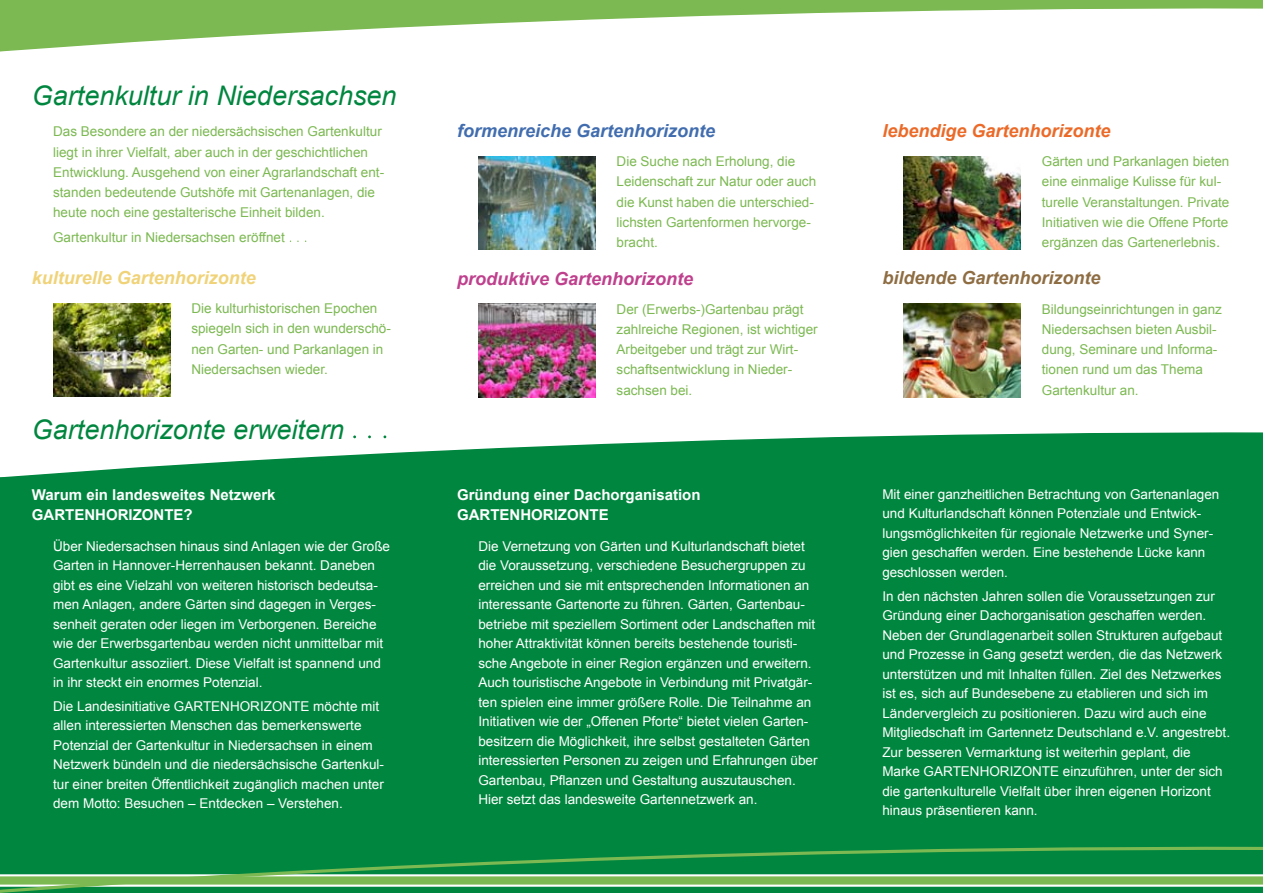
<style>
.page{position:relative;width:1263px;height:893px;background:#fff}
.page>*{position:absolute;margin:0;border:0;box-sizing:border-box;transform-origin:0 0}
.t1{font:italic 27px "Arial";color:#00863f}
.t2{font:italic 700 18px "Arial";color:#416daf}
.t3{font:italic 700 18px "Arial";color:#bf408d}
.t4{font:italic 700 18px "Arial";color:#f0d378}
.t5{font:italic 700 18px "Arial";color:#eb6a28}
.t6{font:italic 700 18px "Arial";color:#8e6d43}
.t7{font:700 15px/20.2px "Arial";color:#fff}
.t8{font:13.5px/19.5px "Arial";color:#fff}
.t9{font:13.5px/20.2px "Arial";color:#7cb952}
.s1{font-size:15px}
</style>
<div class="page">
<div style="left:0;top:512px;width:1263px;height:333px;background:#00863f"></div>
<svg style="left:0;top:845px;width:1263px;height:48px;background:#319b53"></svg>
<svg style="left:0;top:432px;width:1263px;height:80px;fill:#00863f"></svg>
<svg style="left:0;top:7px;width:1263px;height:45px"></svg>
<div style="left:0;top:0;width:1263px;height:7px;background:#7cb952"></div>
<img style="left:478px;top:156px;width:117px;height:94px">
<img style="left:904px;top:156px;width:116px;height:94px">
<img style="left:904px;top:304px;width:116px;height:93px">
<img style="left:478px;top:304px;width:117px;height:93px">
<img style="left:53px;top:303px;width:117px;height:94px">
<h1 class="t1" style="left:32px;top:78px;width:366px">Gartenkultur in Niedersachsen</h1>
<p class="t9" style="left:53px;top:122px;width:332px">Das Besondere an der niedersächsischen Gartenkultur liegt in ihrer Vielfalt, aber auch in der geschichtlichen Entwicklung. Ausgehend von einer Agrarlandschaft ent&shy;standen bedeutende Gutshöfe mit Gartenanlagen, die heute noch eine gestalterische Einheit bilden.</p>
<p class="t9" style="left:53px;top:227px;width:233px">Gartenkultur in Niedersachsen eröffnet</p>
<h2 class="t2" style="left:457px;top:119px;width:260px">formenreiche Gartenhorizonte</h2>
<p class="t9" style="left:617px;top:151px;width:201px">Die Suche nach Erholung, die<br>Leidenschaft zur Natur oder auch die Kunst haben die unterschied&shy;lichsten Gartenformen hervorge&shy;bracht.</p>
<h2 class="t5" style="left:882px;top:119px;width:230px">lebendige Gartenhorizonte</h2>
<p class="t9" style="left:1042px;top:151px;width:189px">Gärten und Parkanlagen bieten eine einmalige Kulisse für kul&shy;turelle Veranstaltungen. Private<br>Initiativen wie die Offene Pforte ergänzen das Gartenerlebnis<span class="s1">.</span></p>
<h2 class="t4" style="left:32px;top:266px;width:226px">kulturelle Gartenhorizonte</h2>
<p class="t9" style="left:191px;top:298px;width:201px">Die kulturhistorischen Epochen spiegeln sich in den wunderschö&shy;nen Garten- und Parkanlagen in<br>Niedersachsen wieder.</p>
<h2 class="t3" style="left:457px;top:267px;width:238px">produktive Gartenhorizonte</h2>
<p class="t9" style="left:617px;top:299px;width:203px">Der (Erwerbs-)Gartenbau prägt zahlreiche Regionen, ist wichtiger<br>Arbeitgeber und trägt zur Wirt&shy;schaftsentwicklung in Nieder&shy;sachsen bei.</p>
<h2 class="t6" style="left:882px;top:266px;width:220px">bildende Gartenhorizonte</h2>
<p class="t9" style="left:1042px;top:299px;width:182px">Bildungseinrichtungen in ganz<br>Niedersachsen bieten Ausbil&shy;dung, Seminare und Informa&shy;tionen rund um das Thema<br>Gartenkultur an.</p>
<h1 class="t1" style="left:32px;top:412px;width:314px">Gartenhorizonte erweitern</h1>
<p class="t7" style="left:32px;top:485px;width:245px">Warum ein landesweites Netzwerk<br>GARTENHORIZONTE?</p>
<p class="t8" style="left:53px;top:536px;width:338px">Über Niedersachsen hinaus sind Anlagen wie der Große Garten in Hannover-Herrenhausen bekannt. Daneben gibt es eine Vielzahl von weiteren historisch bedeutsa&shy;men Anlagen, andere Gärten sind dagegen in Verges&shy;senheit geraten oder liegen im Verborgenen. Bereiche wie der Erwerbsgartenbau werden nicht unmittelbar mit Gartenkultur assoziiert. Diese Vielfalt ist spannend und in ihr steckt ein enormes Potenzial.</p>
<p class="t8" style="left:53px;top:696px;width:332px">Die Landesinitiative GARTENHORIZONTE möchte mit allen interessierten Menschen das bemerkenswerte Potenzial der Gartenkultur in Niedersachsen in einem Netzwerk bündeln und die niedersächsische Gartenkul&shy;tur einer breiten Öffentlichkeit zugänglich machen unter dem Motto: Besuchen – Entdecken – Verstehen.</p>
<p class="t7" style="left:457px;top:485px;width:245px">Gründung einer Dachorganisation<br>GARTENHORIZONTE</p>
<p class="t8" style="left:478px;top:537px;width:341px">Die Vernetzung von Gärten und Kulturlandschaft bietet die Voraussetzung, verschiedene Besuchergruppen zu erreichen und sie mit entsprechenden Informationen an interessante Gartenorte zu führen. Gärten, Gartenbau&shy;betriebe mit speziellem Sortiment oder Landschaften mit hoher Attraktivität können bereits bestehende touristi&shy;sche Angebote in einer Region ergänzen und erweitern.<br>Auch touristische Angebote in Verbindung mit Privatgär&shy;ten spielen eine immer größere Rolle. Die Teilnahme an Initiativen wie der „Offenen Pforte“ bietet vielen Garten&shy;besitzern die Möglichkeit, ihre selbst gestalteten Gärten interessierten Personen zu zeigen und Erfahrungen über Gartenbau, Pflanzen und Gestaltung auszutauschen.<br>Hier setzt das landesweite Gartennetzwerk an.</p>
<p class="t8" style="left:882px;top:484px;width:338px">Mit einer ganzheitlichen Betrachtung von Gartenanlagen und Kulturlandschaft können Potenziale und Entwick&shy;lungsmöglichkeiten für regionale Netzwerke und Syner&shy;gien geschaffen werden. Eine bestehende Lücke kann geschlossen werden.</p>
<p class="t8" style="left:882px;top:586px;width:349px">In den nächsten Jahren sollen die Voraussetzungen zur Gründung einer Dachorganisation geschaffen werden.<br>Neben der Grundlagenarbeit sollen Strukturen aufgebaut und Prozesse in Gang gesetzt werden, die das Netzwerk unterstützen und mit Inhalten füllen. Ziel des Netzwerkes ist es, sich auf Bundesebene zu etablieren und sich im Ländervergleich zu positionieren. Dazu wird auch eine Mitgliedschaft im Gartennetz Deutschland e.V. angestrebt.<br>Zur besseren Vermarktung ist weiterhin geplant, die Marke GARTENHORIZONTE einzuführen, unter der sich die gartenkulturelle Vielfalt über ihren eigenen Horizont hinaus präsentieren kann.</p>
</div>
